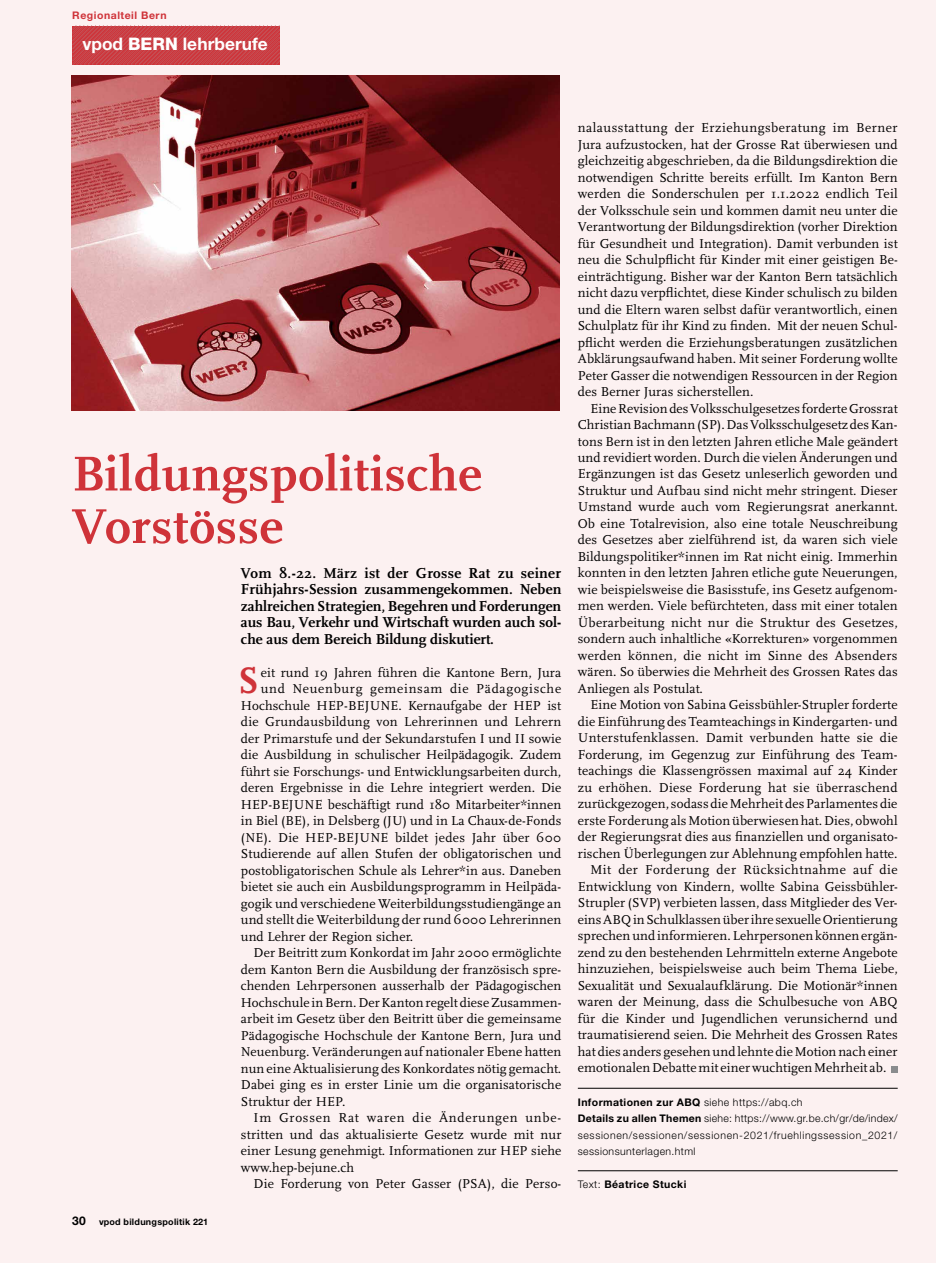
<style>
.page{position:relative;width:936px;height:1263px;background:#fff}
.page>*{position:absolute;margin:0;border:0;box-sizing:border-box;transform-origin:0 0}
.t1{font:700 51px/52.5px "Scala Pro";letter-spacing:.01em;color:#cf3339}
.t2{font:700 38.55px "Scala Pro";color:#cf3339}
.t3{font:700 17.25px "Helvetica Neue LT Std";color:#fff}
.t4{font:700 15px/16.5px "Scala Pro";color:#000;text-align:justify}
.t5{font:13.5px/16.5px "Scala Pro";letter-spacing:.01em;color:#000;text-align:justify}
.t6{font:13.5px "Scala Pro";letter-spacing:.055em;color:#000}
.t7{font:13.5px "Scala Pro";letter-spacing:.04em;color:#000}
.t8{font:300 10.5px/16.5px "Helvetica Neue LT Std";letter-spacing:.06em;color:#000}
.t9{font:700 10.5px "Helvetica Neue LT Std";letter-spacing:.04em;color:#000}
.t10{font:700 10.5px "Helvetica Neue LT Std";letter-spacing:.05em;color:#cf3339}
.t11{font:700 9px "Helvetica Neue LT Std";letter-spacing:.03em;color:#000}
.s1{font-weight:800}
.s2{font-size:12px}
.s3{font-weight:700}
.s4{font-weight:300}
</style>
<div class="page">
<div style="left:0;top:0;width:935px;height:1263px;background:#fcf1f1"></div>
<img style="left:72px;top:75px;width:488px;height:336px">
<hr style="left:578px;top:1088px;width:319px;height:1px;background:#000">
<hr style="left:578px;top:1170px;width:319px;height:1px;background:#000">
<div style="left:891px;top:1066px;width:6px;height:7px;background:#8a8c8e"></div>
<svg style="left:72px;top:25px;width:208px;height:40px;background:#ca4449"></svg>
<p class="t10" style="left:72px;top:9px;width:96px">Regionalteil Bern</p>
<p class="t3" style="left:82px;top:33px;width:187px">vpod <span class="s1">BERN</span> lehrberufe</p>
<h1 class="t1" style="left:72px;top:448px;width:411px">Bildungspolitische<br>Vorstösse</h1>
<p class="t11" style="left:72px;top:1216px;width:137px"><span class="s2">30</span> vpod bildungspolitik 221</p>
<p class="t4" style="left:241px;top:564px;width:322px">Vom 8.-22. März ist der Grosse Rat zu seiner Frühjahrs-Session zusammengekommen. Neben zahlreichen Strategien, Begehren und Forderungen aus Bau, Verkehr und Wirtschaft wurden auch sol&shy;che aus dem Bereich Bildung diskutiert.</p>
<h2 class="t2" style="left:238px;top:658px;width:23px">S</h2>
<p class="t5" style="left:261px;top:664px;width:302px">eit rund 19 Jahren führen die Kantone Bern, Jura</p>
<p class="t6" style="left:261px;top:681px;width:302px">und Neuenburg gemeinsam die Pädagogische</p>
<p class="t5" style="left:241px;top:697px;width:322px">Hochschule HEP-BEJUNE. Kernaufgabe der HEP ist</p>
<p class="t5" style="left:241px;top:713px;width:322px">die Grundausbildung von Lehrerinnen und Lehrern</p>
<p class="t5" style="left:241px;top:730px;width:322px">der Primarstufe und der Sekundarstufen I und II sowie</p>
<p class="t5" style="left:241px;top:746px;width:322px">die Ausbildung in schulischer Heilpädagogik. Zudem</p>
<p class="t5" style="left:241px;top:763px;width:322px">führt sie Forschungs- und Entwicklungsarbeiten durch,</p>
<p class="t5" style="left:241px;top:779px;width:322px">deren Ergebnisse in die Lehre integriert werden. Die</p>
<p class="t5" style="left:241px;top:796px;width:322px">HEP-BEJUNE beschäftigt rund 180 Mitarbeiter*innen</p>
<p class="t5" style="left:241px;top:812px;width:322px">in Biel (BE), in Delsberg (JU) und in La Chaux-de-Fonds</p>
<p class="t5" style="left:241px;top:829px;width:322px">(NE). Die HEP-BEJUNE bildet jedes Jahr über 600</p>
<p class="t5" style="left:241px;top:845px;width:322px">Studierende auf allen Stufen der obligatorischen und</p>
<p class="t5" style="left:241px;top:862px;width:322px">postobligatorischen Schule als Lehrer*in aus. Daneben</p>
<p class="t5" style="left:241px;top:878px;width:322px">bietet sie auch ein Ausbildungsprogramm in Heilpäda-</p>
<p class="t5" style="left:241px;top:895px;width:322px">gogik und verschiedene Weiterbildungsstudiengänge an</p>
<p class="t5" style="left:241px;top:911px;width:322px">und stellt die Weiterbildung der rund 6000 Lehrerinnen</p>
<p class="t5" style="left:241px;top:928px;width:174px">und Lehrer der Region sicher.</p>
<p class="t5" style="left:254px;top:944px;width:309px">Der Beitritt zum Konkordat im Jahr 2000 ermöglichte</p>
<p class="t5" style="left:241px;top:961px;width:322px">dem Kanton Bern die Ausbildung der französisch spre-</p>
<p class="t5" style="left:241px;top:977px;width:322px">chenden Lehrpersonen ausserhalb der Pädagogischen</p>
<p class="t5" style="left:241px;top:994px;width:322px">Hochschule in Bern. Der Kanton regelt diese Zusammen-</p>
<p class="t5" style="left:241px;top:1010px;width:322px">arbeit im Gesetz über den Beitritt über die gemeinsame</p>
<p class="t5" style="left:241px;top:1027px;width:322px">Pädagogische Hochschule der Kantone Bern, Jura und</p>
<p class="t5" style="left:241px;top:1043px;width:322px">Neuenburg. Veränderungen auf nationaler Ebene hatten</p>
<p class="t5" style="left:241px;top:1060px;width:322px">nun eine Aktualisierung des Konkordates nötig gemacht.</p>
<p class="t5" style="left:241px;top:1076px;width:322px">Dabei ging es in erster Linie um die organisatorische</p>
<p class="t5" style="left:241px;top:1093px;width:106px">Struktur der HEP.</p>
<p class="t6" style="left:254px;top:1110px;width:309px">Im Grossen Rat waren die Änderungen unbe-</p>
<p class="t5" style="left:241px;top:1126px;width:322px">stritten und das aktualisierte Gesetz wurde mit nur</p>
<p class="t5" style="left:241px;top:1142px;width:322px">einer Lesung genehmigt. Informationen zur HEP siehe</p>
<p class="t5" style="left:241px;top:1159px;width:115px">www.hep-bejune.ch</p>
<p class="t5" style="left:254px;top:1175px;width:309px">Die Forderung von Peter Gasser (PSA), die Perso-</p>
<p class="t5" style="left:578px;top:120px;width:321px">nalausstattung der Erziehungsberatung im Berner Jura aufzustocken, hat der Grosse Rat überwiesen und gleichzeitig abgeschrieben, da die Bildungsdirektion die notwendigen Schritte bereits erfüllt. Im Kanton Bern werden die Sonderschulen per 1.1.2022 endlich Teil der Volksschule sein und kommen damit neu unter die Verantwortung der Bildungsdirektion (vorher Direktion für Gesundheit und Integration). Damit verbunden ist neu die Schulpflicht für Kinder mit einer geistigen Be&shy;einträchtigung. Bisher war der Kanton Bern tatsächlich nicht dazu verpflichtet, diese Kinder schulisch zu bilden und die Eltern waren selbst dafür verantwortlich, einen Schulplatz für ihr Kind zu finden. Mit der neuen Schul&shy;pflicht werden die Erziehungsberatungen zusätzlichen Abklärungsaufwand haben. Mit seiner Forderung wollte Peter Gasser die notwendigen Ressourcen in der Region des Berner Juras sicherstellen.</p>
<p class="t5" style="left:578px;top:400px;width:321px;text-indent:13px">Eine Revision des Volksschulgesetzes forderte Grossrat Christian Bachmann (SP). Das Volksschulgesetz des Kan&shy;tons Bern ist in den letzten Jahren etliche Male geändert und revidiert worden. Durch die vielen Änderungen und Ergänzungen ist das Gesetz unleserlich geworden und Struktur und Aufbau sind nicht mehr stringent. Dieser Umstand wurde auch vom Regierungsrat anerkannt.<br>Ob eine Totalrevision, also eine totale Neuschreibung des Gesetzes aber zielführend ist, da waren sich viele Bildungspolitiker*innen im Rat nicht einig. Immerhin konnten in den letzten Jahren etliche gute Neuerungen, wie beispielsweise die Basisstufe, ins Gesetz aufgenom&shy;men werden. Viele befürchteten, dass mit einer totalen Überarbeitung nicht nur die Struktur des Gesetzes, sondern auch inhaltliche «Korrekturen» vorgenommen werden können, die nicht im Sinne des Absenders wären. So überwies die Mehrheit des Grossen Rates das Anliegen als Postulat.</p>
<p class="t5" style="left:590px;top:697px;width:308px">Eine Motion von Sabina Geissbühler-Strupler forderte</p>
<p class="t5" style="left:578px;top:713px;width:321px">die Einführung des Teamteachings in Kindergarten- und</p>
<p class="t5" style="left:578px;top:730px;width:321px">Unterstufenklassen. Damit verbunden hatte sie die</p>
<p class="t5" style="left:578px;top:746px;width:321px">Forderung, im Gegenzug zur Einführung des Team-</p>
<p class="t5" style="left:578px;top:763px;width:321px">teachings die Klassengrössen maximal auf 24 Kinder</p>
<p class="t5" style="left:578px;top:779px;width:321px">zu erhöhen. Diese Forderung hat sie überraschend</p>
<p class="t5" style="left:578px;top:796px;width:321px">zurückgezogen, sodass die Mehrheit des Parlamentes die</p>
<p class="t5" style="left:578px;top:812px;width:321px">erste Forderung als Motion überwiesen hat. Dies, obwohl</p>
<p class="t5" style="left:578px;top:829px;width:321px">der Regierungsrat dies aus finanziellen und organisato-</p>
<p class="t5" style="left:578px;top:845px;width:321px">rischen Überlegungen zur Ablehnung empfohlen hatte.</p>
<p class="t7" style="left:590px;top:862px;width:308px">Mit der Forderung der Rücksichtnahme auf die</p>
<p class="t5" style="left:578px;top:878px;width:321px">Entwicklung von Kindern, wollte Sabina Geissbühler-</p>
<p class="t5" style="left:578px;top:895px;width:321px">Strupler (SVP) verbieten lassen, dass Mitglieder des Ver-</p>
<p class="t5" style="left:578px;top:911px;width:321px">eins ABQ in Schulklassen über ihre sexuelle Orientierung</p>
<p class="t5" style="left:578px;top:928px;width:321px">sprechen und informieren. Lehrpersonen können ergän-</p>
<p class="t5" style="left:578px;top:944px;width:321px">zend zu den bestehenden Lehrmitteln externe Angebote</p>
<p class="t5" style="left:578px;top:961px;width:321px">hinzuziehen, beispielsweise auch beim Thema Liebe,</p>
<p class="t5" style="left:578px;top:977px;width:321px">Sexualität und Sexualaufklärung. Die Motionär*innen</p>
<p class="t5" style="left:578px;top:994px;width:321px">waren der Meinung, dass die Schulbesuche von ABQ</p>
<p class="t5" style="left:578px;top:1010px;width:321px">für die Kinder und Jugendlichen verunsichernd und</p>
<p class="t5" style="left:578px;top:1027px;width:321px">traumatisierend seien. Die Mehrheit des Grossen Rates</p>
<p class="t5" style="left:578px;top:1043px;width:321px">hat dies anders gesehen und lehnte die Motion nach einer</p>
<p class="t5" style="left:578px;top:1060px;width:310px">emotionalen Debatte mit einer wuchtigen Mehrheit ab.</p>
<p class="t8" style="left:578px;top:1093px;width:321px"><span class="s3">Informationen zur ABQ</span> siehe https://abq.ch<br><span class="s3">Details zu allen Themen</span> siehe: https://www.gr.be.ch/gr/de/index/ sessionen/sessionen/sessionen-2021/fruehlingssession_2021/ sessionsunterlagen.html</p>
<p class="t9" style="left:578px;top:1178px;width:110px"><span class="s4">Text:</span> Béatrice Stucki</p>
</div>
